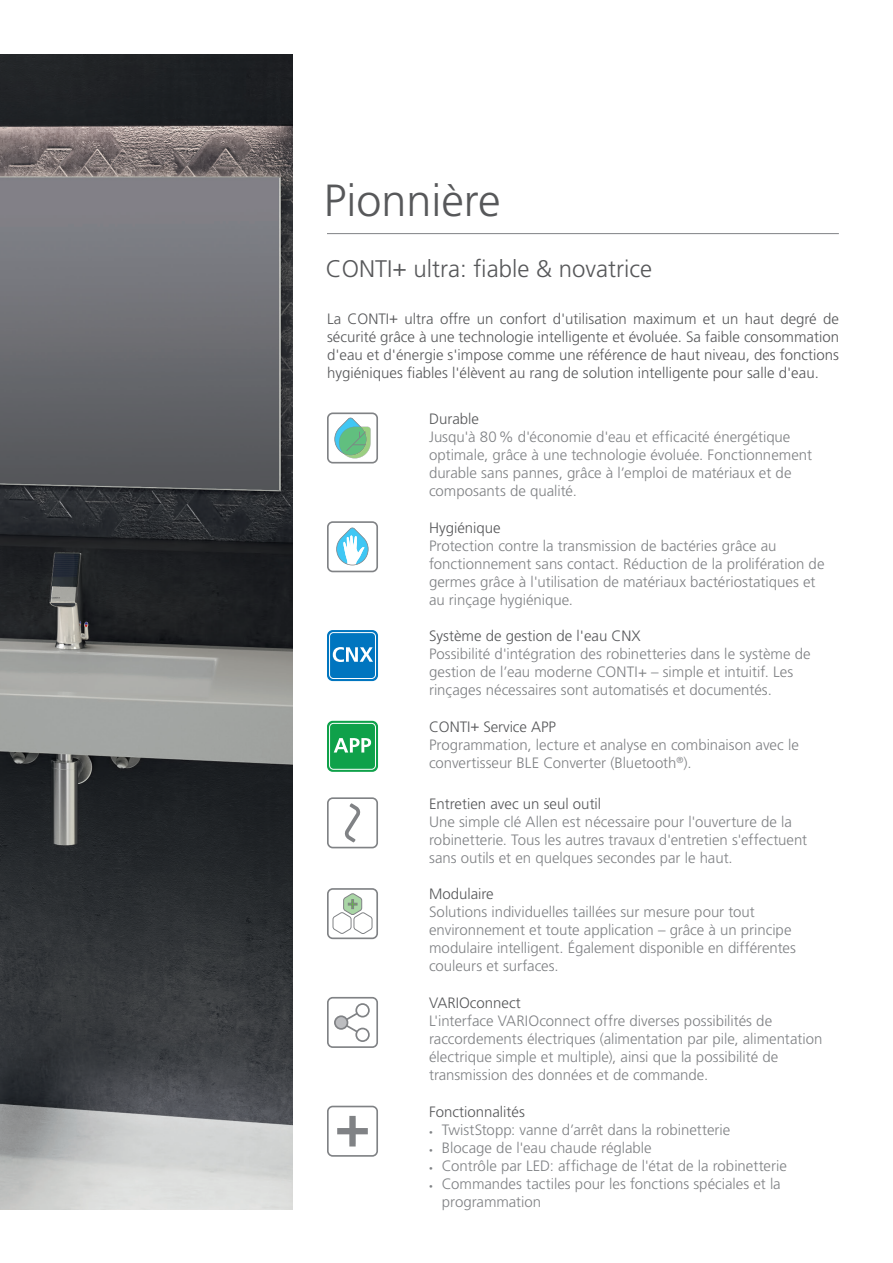
<style>
.page{position:relative;width:893px;height:1263px;background:#fff}
.page>*{position:absolute;margin:0;border:0;box-sizing:border-box;transform-origin:0 0}
.t1{font:300 45px "Frutiger LT Pro";color:#57585a}
.t2{font:300 24px "Frutiger LT Pro";color:#57585a}
.t3{font:300 15px/18px "Frutiger LT Pro";color:#808285}
.t4{font:300 15px/18px "Frutiger LT Pro";color:#57585a;text-align:justify}
.s1{font-size:7.5px}
</style>
<div class="page">
<img style="left:0;top:54px;width:293px;height:1155px">
<hr style="left:327px;top:233px;width:512px;height:1px;background:#808285">
<svg style="left:327px;top:412px;width:51px;height:51px"></svg>
<svg style="left:327px;top:521px;width:51px;height:51px"></svg>
<div style="left:327px;top:630px;width:51px;height:51px;background:#0075bf;border-radius:6px"></div>
<div style="left:329px;top:632px;width:47px;height:47px;border:1px solid #fff;border-radius:4px"></div>
<svg style="left:333px;top:647px;width:40px;height:15px"></svg>
<svg style="left:327px;top:721px;width:51px;height:51px"></svg>
<div style="left:330px;top:723px;width:45px;height:46px;background:#0fa14a;border-radius:4px"></div>
<div style="left:329px;top:723px;width:47px;height:47px;border:1px solid #fff;border-radius:4px"></div>
<svg style="left:334px;top:738px;width:37px;height:14px"></svg>
<svg style="left:327px;top:797px;width:51px;height:51px"></svg>
<svg style="left:327px;top:888px;width:51px;height:51px"></svg>
<svg style="left:327px;top:997px;width:51px;height:51px"></svg>
<svg style="left:327px;top:1106px;width:51px;height:51px"></svg>
<h1 class="t1" style="left:324px;top:174px;width:178px">Pionnière</h1>
<h2 class="t2" style="left:326px;top:255px;width:328px">CONTI+ ultra: fiable &amp; novatrice</h2>
<p class="t4" style="left:327px;top:310px;width:513px">La CONTI+ ultra offre un confort d'utilisation maximum et un haut degré de sécurité grâce à une technologie intelligente et évoluée. Sa faible consommation d'eau et d'énergie s'impose comme une référence de haut niveau, des fonctions hygiéniques fiables l'élèvent au rang de solution intelligente pour salle d'eau.</p>
<p class="t4" style="left:429px;top:410px;width:52px">Durable</p>
<p class="t3" style="left:429px;top:428px;width:384px">Jusqu'à 80% d'économie d'eau et efficacité énergétique optimale, grâce à une technologie évoluée. Fonctionnement durable sans pannes, grâce à l’emploi de matériaux et de composants de qualité.</p>
<p class="t4" style="left:429px;top:518px;width:73px">Hygiénique</p>
<p class="t3" style="left:429px;top:536px;width:397px">Protection contre la transmission de bactéries grâce au fonctionnement sans contact. Réduction de la prolifération de germes grâce à l'utilisation de matériaux bactériostatiques et au rinçage hygiénique.</p>
<p class="t4" style="left:429px;top:627px;width:213px">Système de gestion de l'eau CNX</p>
<p class="t3" style="left:429px;top:645px;width:383px">Possibilité d'intégration des robinetteries dans le système de gestion de l’eau moderne CONTI+ – simple et intuitif. Les rinçages nécessaires sont automatisés et documentés.</p>
<p class="t4" style="left:429px;top:718px;width:128px">CONTI+ Service APP</p>
<p class="t3" style="left:429px;top:736px;width:371px">Programmation, lecture et analyse en combinaison avec le convertisseur BLE Converter (Bluetooth<sup>®</sup>).</p>
<p class="t4" style="left:429px;top:794px;width:174px">Entretien avec un seul outil</p>
<p class="t3" style="left:429px;top:812px;width:380px">Une simple clé Allen est nécessaire pour l'ouverture de la robinetterie. Tous les autres travaux d'entretien s'effectuent sans outils et en quelques secondes par le haut.</p>
<p class="t4" style="left:429px;top:885px;width:66px">Modulaire</p>
<p class="t3" style="left:429px;top:903px;width:368px">Solutions individuelles taillées sur mesure pour tout environnement et toute application – grâce à un principe modulaire intelligent. Également disponible en différentes couleurs et surfaces.</p>
<p class="t4" style="left:429px;top:994px;width:93px">VARIOconnect</p>
<p class="t3" style="left:429px;top:1012px;width:395px">L'interface VARIOconnect offre diverses possibilités de raccordements électriques (alimentation par pile, alimentation électrique simple et multiple), ainsi que la possibilité de transmission des données et de commande.</p>
<p class="t4" style="left:429px;top:1103px;width:97px">Fonctionnalités</p>
<p class="t3" style="left:429px;top:1121px;width:303px"><span class="s1">•</span> TwistStopp: vanne d’arrêt dans la robinetterie</p>
<p class="t3" style="left:429px;top:1139px;width:224px"><span class="s1">•</span> Blocage de l'eau chaude réglable</p>
<p class="t3" style="left:429px;top:1157px;width:359px"><span class="s1">•</span> Contrôle par LED: affichage de l'état de la robinetterie</p>
<p class="t3" style="left:442px;top:1175px;width:340px;text-indent:-13px"><span class="s1">•</span> Commandes tactiles pour les fonctions spéciales et la programmation</p>
</div>
